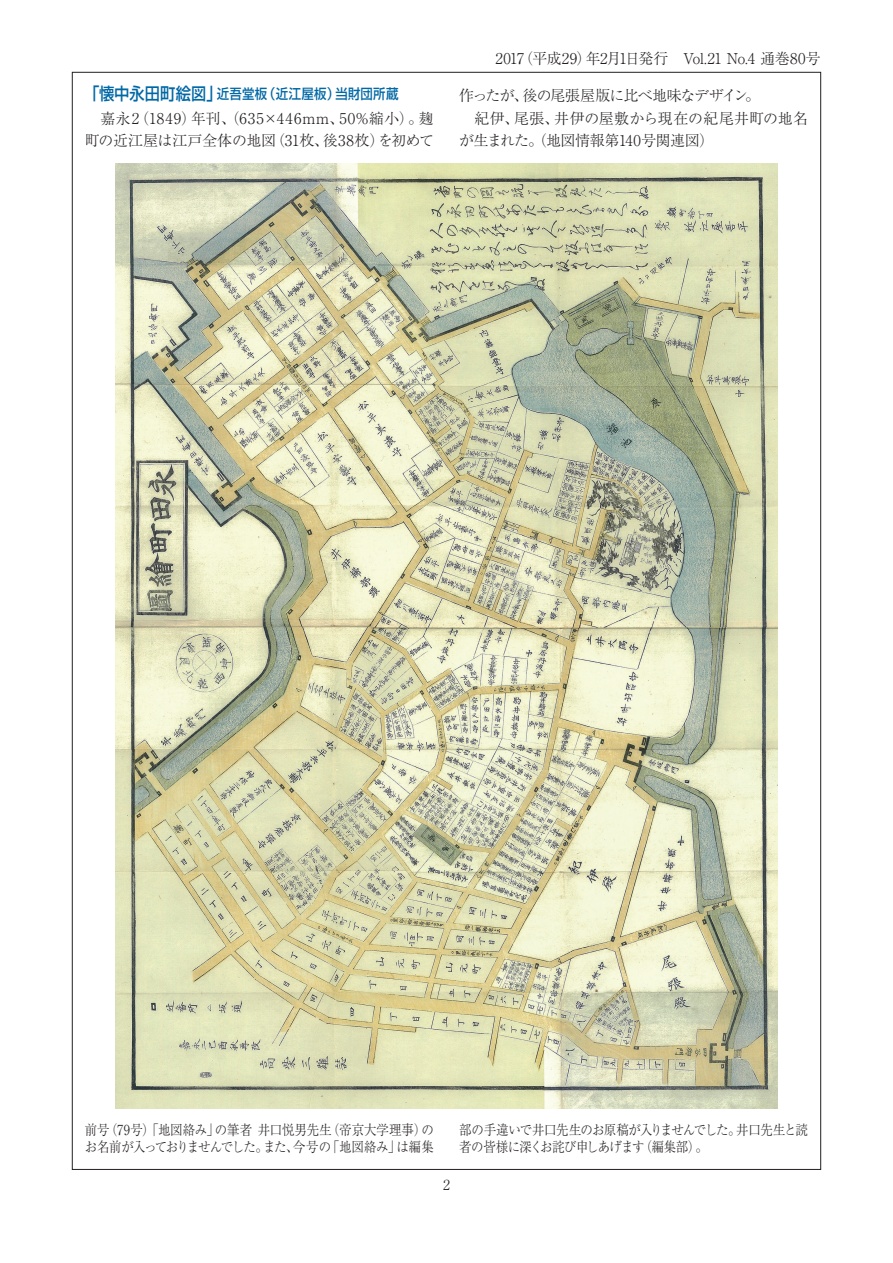
<style>
.page{position:relative;width:893px;height:1263px;background:#fff}
.page>*{position:absolute;margin:0;border:0;box-sizing:border-box;transform-origin:0 0}
.t1{font:300 14.85px/22.4px "Ryumin Pro";letter-spacing:-.015em;color:#231f20}
.t2{font:300 14.85px/22.4px "Ryumin Pro";letter-spacing:.02em;color:#231f20}
.t3{font:300 13.8px/17px "Ryumin Pro";letter-spacing:-.03em;color:#231f20;scale:.9 1}
.t4{font:300 13.8px/17px "Ryumin Pro";letter-spacing:-.05em;color:#231f20;scale:.9 1}
.t5{font:500 13.8px "Shin Go Pro";letter-spacing:.02em;color:#0068a5;scale:.9 1}
.t6{font:300 13.8px "Ryumin Pro";letter-spacing:-.03em;color:#231f20}
.s1{font-size:16.95px}
</style>
<div class="page">
<img style="left:116px;top:164px;width:661px;height:944px">
<p class="t5" style="left:84px;top:82px;width:351px"><span class="s1">「懐中永田町絵図」</span>近吾堂板（近江屋板）当財団所蔵</p>
<p class="t2" style="left:85px;top:106px;width:350px">　嘉永2（1849）年刊、（635×446mm、50%縮小）。麹町の近江屋は江戸全体の地図（31枚、後38枚）を初めて</p>
<p class="t1" style="left:495px;top:46px;width:327px">2017（平成29）年2月1日発行　Vol.21 No.4 通巻80号</p>
<p class="t1" style="left:459px;top:83px;width:350px">作ったが、後の尾張屋版に比べ地味なデザイン。<br>　紀伊、尾張、井伊の屋敷から現在の紀尾井町の地名が生まれた。（地図情報第140号関連図）</p>
<p class="t3" style="left:85px;top:1120px;width:389px">前号（79号）「地図絡み」の筆者 井口悦男先生（帝京大学理事）のお名前が入っておりませんでした。また、今号の「地図絡み」は編集</p>
<p class="t4" style="left:459px;top:1120px;width:389px">部の手違いで井口先生のお原稿が入りませんでした。井口先生と読者の皆様に深くお詫び申しあげます（編集部）。</p>
<p class="t6" style="left:443px;top:1174px;width:8px">2</p>
</div>
